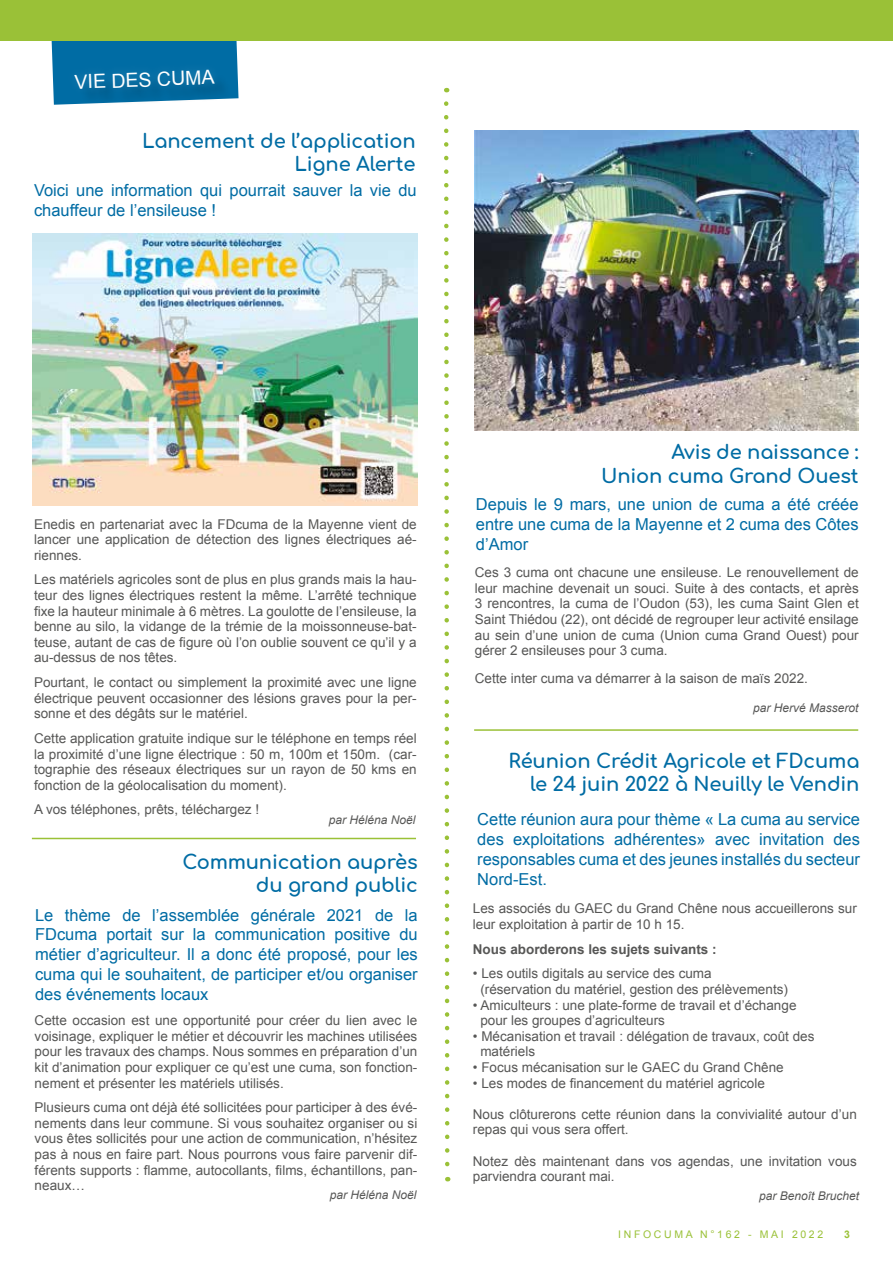
<style>
.page{position:relative;width:893px;height:1263px;background:#fff}
.page>*{position:absolute;margin:0;border:0;box-sizing:border-box;transform-origin:0 0}
.t1{font:700 19.5px/23.4px "Comfortaa";letter-spacing:-.01em;color:#006ca4;text-align:right}
.t2{font:19.5px "Arial";color:#fff}
.t3{font:16.5px/19.8px "Arial";color:#006ca4;text-align:justify}
.t4{font:13.5px/15.6px "Arial";color:#575756;text-align:justify}
.t5{font:700 13.5px "Arial";color:#575756}
.t6{font:italic 12px "Arial";color:#575756}
.t7{font:10.5px "Arial";letter-spacing:.25em;color:#9ac137}
.t8{font:700 10.5px "Arial";color:#9ac137}
</style>
<div class="page">
<svg style="left:51px;top:40px;width:188px;height:65px;background:#1677a7"></svg>
<svg style="left:444px;top:101px;width:7px;height:1080px"></svg>
<div style="left:0;top:0;width:893px;height:40px;background:#9ac137"></div>
<hr style="left:32px;top:838px;width:384px;height:1px;background:#9ac137">
<img style="left:33px;top:234px;width:384px;height:272px">
<img style="left:475px;top:131px;width:383px;height:300px">
<hr style="left:474px;top:729px;width:384px;height:2px;background:#9ac137">
<h1 class="t2" style="left:74px;top:69px;width:141px;rotate:-2deg">VIE DES CUMA</h1>
<h1 class="t1" style="left:142px;top:126px;width:275px">Lancement de l’application<br>Ligne Alerte</h1>
<p class="t3" style="left:34px;top:180px;width:384px">Voici une information qui pourrait sauver la vie du chauffeur de l’ensileuse !</p>
<p class="t4" style="left:34px;top:516px;width:384px">Enedis en partenariat avec la FDcuma de la Mayenne vient de lancer une application de détection des lignes électriques aé&shy;riennes.</p>
<p class="t4" style="left:34px;top:572px;width:384px">Les matériels agricoles sont de plus en plus grands mais la hau&shy;teur des lignes électriques restent la même. L’arrêté technique fixe la hauteur minimale à 6 mètres. La goulotte de l’ensileuse, la benne au silo, la vidange de la trémie de la moissonneuse-bat&shy;teuse, autant de cas de figure où l’on oublie souvent ce qu’il y a au-dessus de nos têtes.</p>
<p class="t4" style="left:34px;top:675px;width:384px">Pourtant, le contact ou simplement la proximité avec une ligne électrique peuvent occasionner des lésions graves pour la per&shy;sonne et des dégâts sur le matériel.</p>
<p class="t4" style="left:34px;top:730px;width:384px">Cette application gratuite indique sur le téléphone en temps réel la proximité d’une ligne électrique : 50 m, 100m et 150m. (car&shy;tographie des réseaux électriques sur un rayon de 50 kms en fonction de la géolocalisation du moment).</p>
<p class="t4" style="left:34px;top:802px;width:227px">A vos téléphones, prêts, téléchargez !</p>
<p class="t6" style="left:329px;top:812px;width:88px">par Héléna Noël</p>
<h1 class="t1" style="left:183px;top:847px;width:237px">Communication auprès du grand public</h1>
<p class="t3" style="left:35px;top:905px;width:384px">Le thème de l’assemblée générale 2021 de la FDcuma portait sur la communication positive du métier d’agriculteur. Il a donc été proposé, pour les cuma qui le souhaitent, de participer et/ou organiser des événements locaux</p>
<p class="t4" style="left:35px;top:1013px;width:384px">Cette occasion est une opportunité pour créer du lien avec le voisinage, expliquer le métier et découvrir les machines utilisées pour les travaux des champs. Nous sommes en préparation d’un kit d’animation pour expliquer ce qu’est une cuma, son fonction&shy;nement et présenter les matériels utilisés.</p>
<p class="t4" style="left:35px;top:1100px;width:384px">Plusieurs cuma ont déjà été sollicitées pour participer à des évé&shy;nements dans leur commune. Si vous souhaitez organiser ou si vous êtes sollicités pour une action de communication, n’hésitez pas à nous en faire part. Nous pourrons vous faire parvenir dif&shy;férents supports : flamme, autocollants, films, échantillons, pan&shy;neaux…</p>
<p class="t6" style="left:330px;top:1187px;width:88px">par Héléna Noël</p>
<h1 class="t1" style="left:601px;top:438px;width:259px">Avis de naissance :<br>Union cuma Grand Ouest</h1>
<p class="t3" style="left:476px;top:494px;width:384px">Depuis le 9 mars, une union de cuma a été créée entre une cuma de la Mayenne et 2 cuma des Côtes d’Amor</p>
<p class="t4" style="left:475px;top:565px;width:385px">Ces 3 cuma ont chacune une ensileuse. Le renouvellement de leur machine devenait un souci. Suite à des contacts, et après 3 rencontres, la cuma de l’Oudon (53), les cuma Saint Glen et Saint Thiédou (22), ont décidé de regrouper leur activité ensilage au sein d’une union de cuma (Union cuma Grand Ouest) pour gérer 2 ensileuses pour 3 cuma.</p>
<p class="t4" style="left:475px;top:670px;width:335px">Cette inter cuma va démarrer à la saison de maïs 2022.</p>
<p class="t6" style="left:753px;top:700px;width:107px">par Hervé Masserot</p>
<h1 class="t1" style="left:508px;top:746px;width:352px">Réunion Crédit Agricole et FDcuma le 24 juin 2022 à Neuilly le Vendin</h1>
<p class="t3" style="left:477px;top:810px;width:384px">Cette réunion aura pour thème « La cuma au service des exploitations adhérentes» avec invitation des responsables cuma et des jeunes installés du secteur Nord-Est.</p>
<p class="t4" style="left:473px;top:901px;width:385px">Les associés du GAEC du Grand Chêne nous accueillerons sur leur exploitation à partir de 10 h 15.</p>
<p class="t5" style="left:473px;top:940px;width:245px">Nous aborderons les sujets suivants :</p>
<p class="t4" style="left:480px;top:966px;width:309px;text-indent:-8px">• Les outils digitals au service des cuma<br>(réservation du matériel, gestion des prélèvements)</p>
<p class="t4" style="left:480px;top:997px;width:318px;text-indent:-8px">• Amiculteurs : une plate-forme de travail et d’échange pour les groupes d’agriculteurs</p>
<p class="t4" style="left:480px;top:1028px;width:336px;text-indent:-8px">• Mécanisation et travail : délégation de travaux, coût des matériels</p>
<p class="t4" style="left:473px;top:1059px;width:312px">• Focus mécanisation sur le GAEC du Grand Chêne</p>
<p class="t4" style="left:473px;top:1075px;width:294px">• Les modes de financement du matériel agricole</p>
<p class="t4" style="left:473px;top:1106px;width:385px">Nous clôturerons cette réunion dans la convivialité autour d’un repas qui vous sera offert.</p>
<p class="t4" style="left:473px;top:1153px;width:385px">Notez dès maintenant dans vos agendas, une invitation vous parviendra courant mai.</p>
<p class="t6" style="left:759px;top:1188px;width:102px">par Benoît Bruchet</p>
<p class="t7" style="left:618px;top:1227px;width:206px">INFOCUMA N°162 - MAI 2022</p>
<p class="t8" style="left:844px;top:1227px;width:7px">3</p>
</div>
